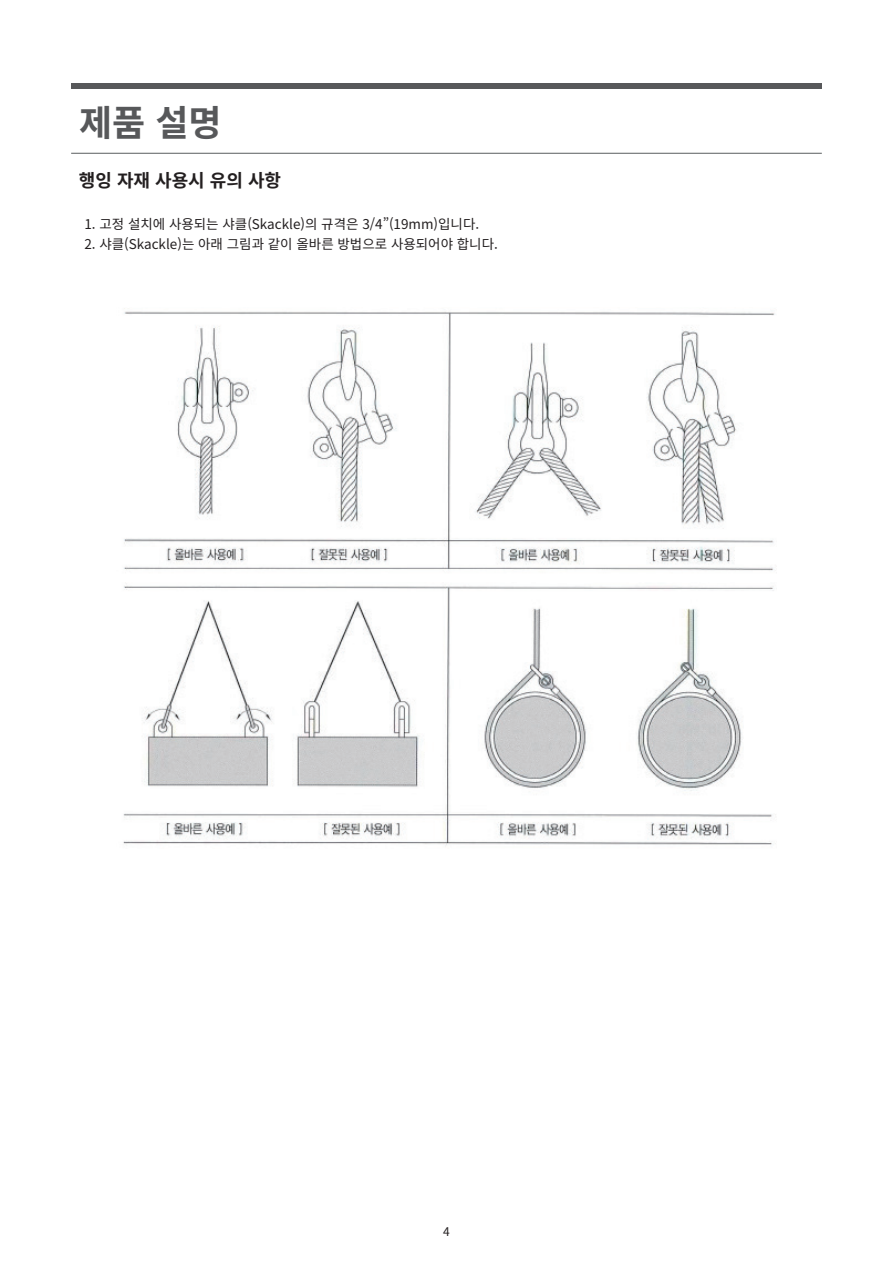
<style>
.page{position:relative;width:893px;height:1263px;background:#fff}
.page>*{position:absolute;margin:0;border:0;box-sizing:border-box;transform-origin:0 0}
.t1{font:700 36px "Noto Sans CJ Kkr";color:#57585a}
.t2{font:700 18px "Noto Sans CJ Kkr";color:#231f20}
.t3{font:13.5px "Noto Sans CJ Kkr";color:#231f20}
.t4{font:12px "Noto Sans CJ Kkr";color:#231f20}
</style>
<div class="page">
<hr style="left:71px;top:153px;width:751px;height:1px;background:#5a5e5f">
<div style="left:71px;top:83px;width:751px;height:5px;background:#57585a"></div>
<img style="left:123px;top:308px;width:652px;height:539px">
<h1 class="t1" style="left:79px;top:103px;width:144px">제품 설명</h1>
<h2 class="t2" style="left:79px;top:171px;width:204px">행잉 자재 사용시 유의 사항</h2>
<p class="t3" style="left:84px;top:216px;width:396px">1. 고정 설치에 사용되는 샤클(Skackle)의 규격은 3/4”(19mm)입니다.</p>
<p class="t3" style="left:84px;top:237px;width:415px">2. 샤클(Skackle)는 아래 그림과 같이 올바른 방법으로 사용되어야 합니다.</p>
<p class="t4" style="left:443px;top:1225px;width:8px">4</p>
</div>
